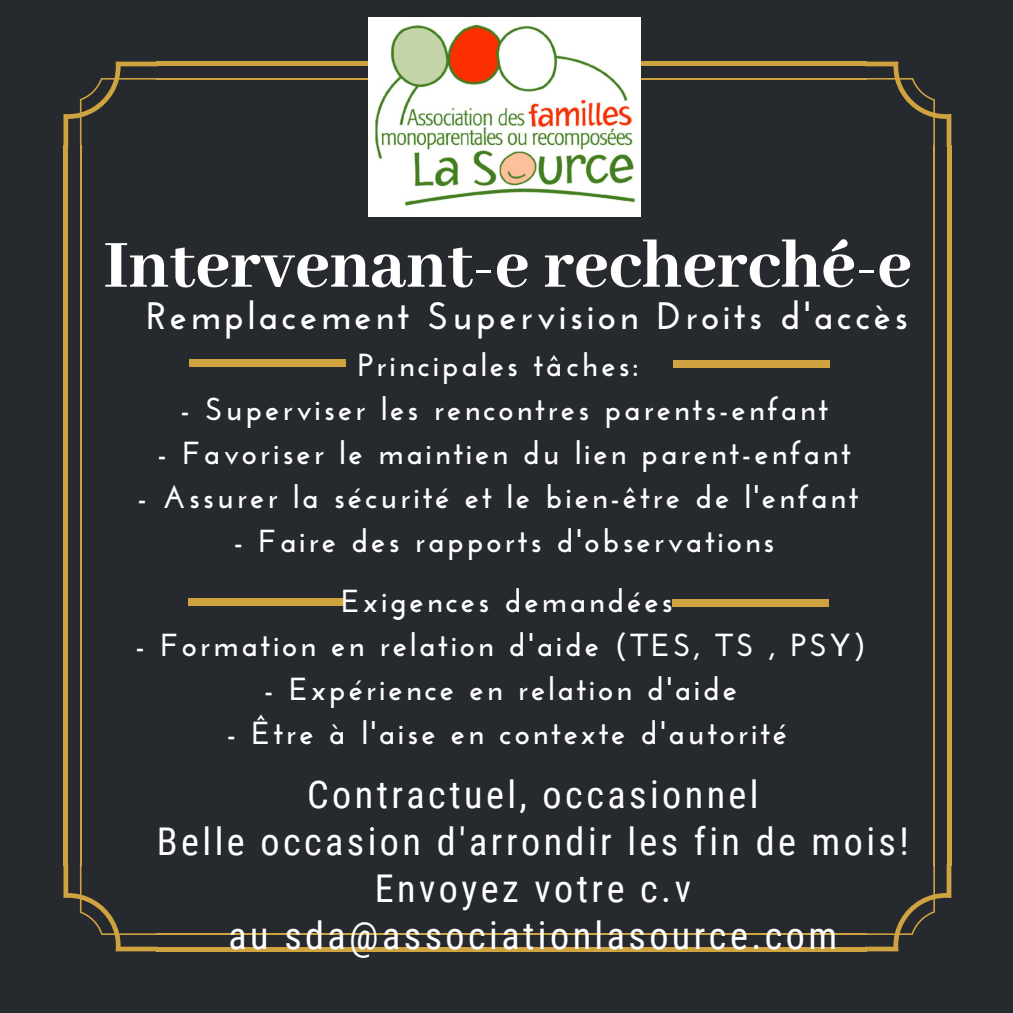
<style>
.page{position:relative;width:1013px;height:1013px;background:#fff}
.page>*{position:absolute;margin:0;border:0;box-sizing:border-box;transform-origin:0 0}
.t1{font:800 74.25px "Abhaya Libre";color:#fff}
.t2{font:38.25px/46.9px "Roboto Condensed";letter-spacing:.09em;color:#fff;text-align:center}
.t3{font:700 38.25px "Josefin Sans";letter-spacing:.09em;color:#fff}
.t4{font:700 31.88px "Josefin Sans";letter-spacing:.09em;color:#fff}
</style>
<div class="page">
<div style="left:0;top:0;width:1012px;height:1012px;background:#26292d"></div>
<svg style="left:63px;top:62px;width:95px;height:85px"></svg>
<hr style="left:80px;top:146px;width:1px;height:719px;background:#cfa440">
<div style="left:63px;top:146px;width:5px;height:719px;background:#cfa440"></div>
<svg style="left:63px;top:864px;width:93px;height:87px"></svg>
<hr style="left:156px;top:933px;width:710px;height:2px;background:#cfa440">
<div style="left:156px;top:946px;width:710px;height:5px;background:#cfa440"></div>
<svg style="left:865px;top:864px;width:86px;height:87px"></svg>
<div style="left:946px;top:146px;width:5px;height:719px;background:#cfa440"></div>
<hr style="left:933px;top:146px;width:1px;height:719px;background:#cfa440">
<svg style="left:865px;top:62px;width:86px;height:85px"></svg>
<hr style="left:156px;top:78px;width:710px;height:2px;background:#cfa440">
<hr style="left:156px;top:62px;width:710px;height:4px;background:#cfa440">
<div style="left:188px;top:598px;width:157px;height:8px;background:#cfa440"></div>
<div style="left:672px;top:599px;width:157px;height:8px;background:#cfa440"></div>
<div style="left:189px;top:359px;width:157px;height:8px;background:#cfa440"></div>
<div style="left:673px;top:360px;width:157px;height:8px;background:#cfa440"></div>
<img style="left:368px;top:18px;width:272px;height:199px">
<h1 class="t1" style="left:104px;top:224px;width:809px">Intervenant-e recherché-e</h1>
<p class="t3" style="left:146px;top:301px;width:763px">Remplacement Supervision Droits d'accès</p>
<p class="t4" style="left:358px;top:352px;width:282px">Principales tâches:</p>
<p class="t4" style="left:180px;top:396px;width:649px">- Superviser les rencontres parents-enfant</p>
<p class="t4" style="left:157px;top:440px;width:694px">- Favoriser le maintien du lien parent-enfant</p>
<p class="t4" style="left:137px;top:484px;width:722px">- Assurer la sécurité et le bien-être de l'enfant</p>
<p class="t4" style="left:234px;top:528px;width:542px">- Faire des rapports d'observations</p>
<p class="t4" style="left:341px;top:587px;width:333px">Exigences demandées</p>
<p class="t4" style="left:135px;top:631px;width:732px">- Formation en relation d'aide (TES, TS , PSY)</p>
<p class="t4" style="left:264px;top:675px;width:474px">- Expérience en relation d'aide</p>
<p class="t4" style="left:227px;top:720px;width:562px">- Être à l'aise en contexte d'autorité</p>
<p class="t2" style="left:157px;top:771px;width:753px">Contractuel, occasionnel<br>Belle occasion d'arrondir les fin de mois!<br>Envoyez votre c.v<br>au sda@associationlasource.com</p>
</div>
